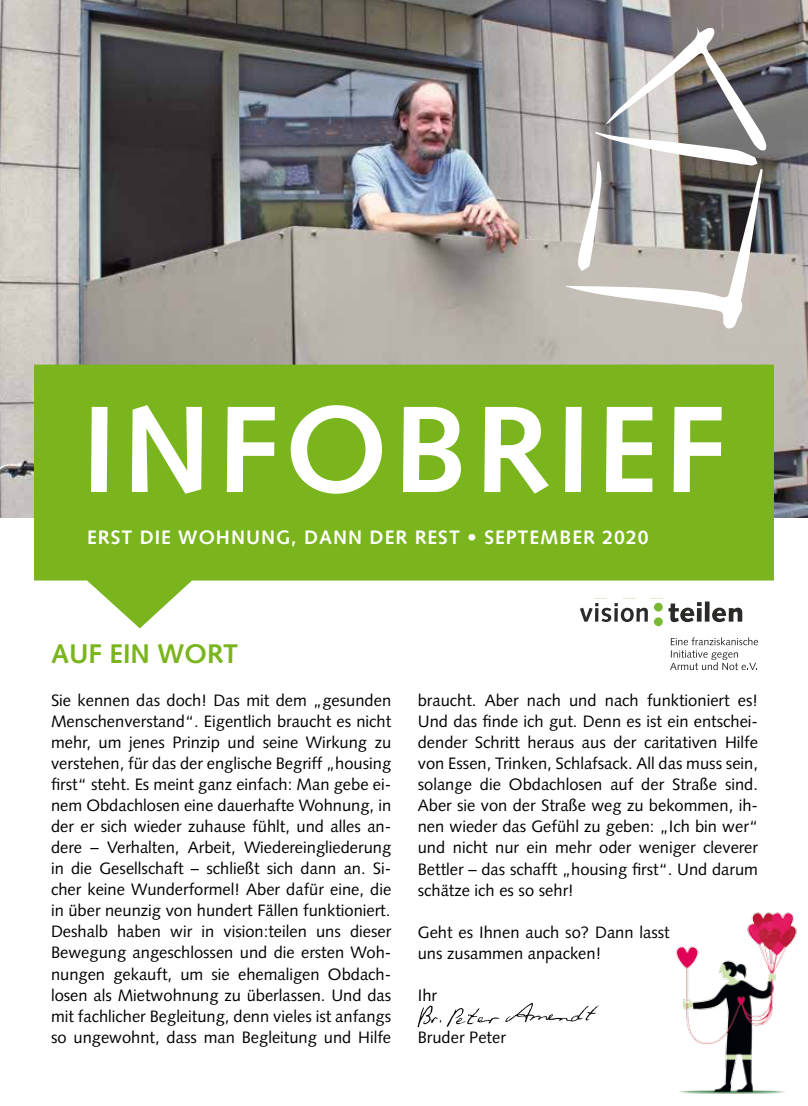
<style>
.page{position:relative;width:808px;height:1106px;background:#fff}
.page>*{position:absolute;margin:0;border:0;box-sizing:border-box;transform-origin:0 0}
.t1{font:700 123px "Syntax LT Std";letter-spacing:.05em;color:#fff}
.t2{font:700 27px "Syntax LT Std";color:#7ab51d}
.t3{font:700 19.5px "Syntax LT Std";letter-spacing:.05em;color:#fff}
.t4{font:16.5px/21px "Syntax LT Std";color:#000;text-align:justify}
</style>
<div class="page">
<img style="left:0;top:0;width:808px;height:517px">
<svg style="left:34px;top:364px;width:740px;height:264px;fill:#7ab51d"></svg>
<img style="left:417px;top:1002px;width:182px;height:26px">
<svg style="left:580px;top:603px;width:68px;height:19px"></svg>
<svg style="left:668px;top:602px;width:34px;height:20px"></svg>
<hr style="left:705px;top:601px;width:4px;height:20px;background:#2b2a29">
<svg style="left:712px;top:607px;width:30px;height:15px"></svg>
<div style="left:654px;top:617px;width:9px;height:9px;background:#78b833;border-radius:50%"></div>
<div style="left:654px;top:602px;width:9px;height:9px;background:#78b833;border-radius:50%"></div>
<svg style="left:670px;top:637px;width:88px;height:33px"></svg>
<img style="left:675px;top:912px;width:122px;height:182px">
<svg style="left:564px;top:273px;width:228px;height:77px;background:#cbc7c0"></svg>
<img style="left:560px;top:4px;width:238px;height:269px">
<h1 class="t1" style="left:82px;top:379px;width:645px">INFOBRIEF</h1>
<p class="t3" style="left:87px;top:526px;width:563px">ERST DIE WOHNUNG, DANN DER REST • SEPTEMBER 2020</p>
<h2 class="t2" style="left:51px;top:638px;width:72px">AUF EIN</h2>
<h2 class="t2" style="left:158px;top:638px;width:82px">WORT</h2>
<p class="t4" style="left:51px;top:690px;width:342px">Sie kennen das doch! Das mit dem „gesunden Menschenverstand“. Eigentlich braucht es nicht mehr, um jenes Prinzip und seine Wirkung zu verstehen, für das der englische Begriff „housing first“ steht. Es meint ganz einfach: Man gebe ei&shy;nem Obdachlosen eine dauerhafte Wohnung, in der er sich wieder zuhause fühlt, und alles an&shy;dere – Verhalten, Arbeit, Wiedereingliederung in die Gesellschaft – schließt sich dann an. Si&shy;cher keine Wunderformel! Aber dafür eine, die in über neunzig von hundert Fällen funktioniert.<br>Deshalb haben wir in vision:teilen uns dieser Bewegung angeschlossen und die ersten Woh&shy;nungen gekauft, um sie ehemaligen Obdach&shy;losen als Mietwohnung zu überlassen. Und das mit fachlicher Begleitung, denn vieles ist anfangs so ungewohnt, dass man Begleitung und Hilfe</p>
<p class="t4" style="left:418px;top:690px;width:342px">braucht. Aber nach und nach funktioniert es!<br>Und das finde ich gut. Denn es ist ein entschei&shy;dender Schritt heraus aus der caritativen Hilfe von Essen, Trinken, Schlafsack. All das muss sein, solange die Obdachlosen auf der Straße sind.<br>Aber sie von der Straße weg zu bekommen, ih&shy;nen wieder das Gefühl zu geben: „Ich bin wer“ und nicht nur ein mehr oder weniger cleverer Bettler – das schafft „housing first“. Und darum schätze ich es so sehr!</p>
<p class="t4" style="left:418px;top:921px;width:253px">Geht es Ihnen auch so? Dann lasst uns zusammen anpacken!</p>
<p class="t4" style="left:418px;top:984px;width:21px">Ihr</p>
<p class="t4" style="left:418px;top:1026px;width:90px">Bruder Peter</p>
</div>
